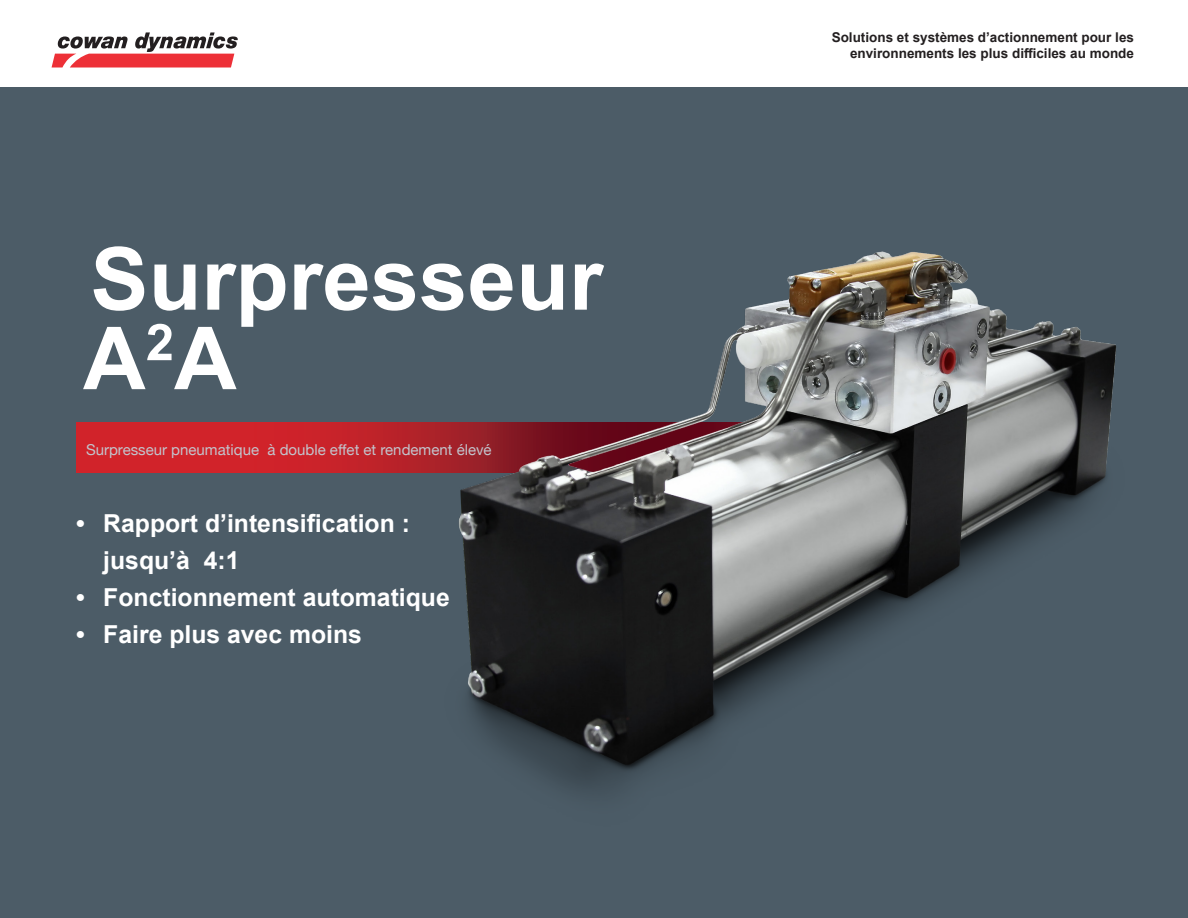
<style>
.page{position:relative;width:1188px;height:918px;background:#fff}
.page>*{position:absolute;margin:0;border:0;box-sizing:border-box;transform-origin:0 0}
.t1{font:700 87px/79.5px "Arial";color:#fff}
.t2{font:700 24.75px/37px "Arial";color:#fff}
.t3{font:15px "Helvetica Neue";color:#c2c4cc}
.t4{font:700 13.5px/16.2px "Arial";color:#231f20;text-align:right}
</style>
<div class="page">
<svg style="left:52px;top:32px;width:186px;height:36px"></svg>
<div style="left:0;top:87px;width:1188px;height:831px;background:#4c5c67"></div>
<div style="left:76px;top:422px;width:697px;height:51px;background:#d1232a"></div>
<img style="left:358px;top:251px;width:758px;height:541px">
<p class="t1" style="left:83px;top:240px;width:521px">Surpresseur<br>A<sup>2</sup>A</p>
<p class="t3" style="left:86px;top:440px;width:407px">Surpresseur pneumatique à double effet et rendement élevé</p>
<p class="t2" style="left:103px;top:505px;width:308px;text-indent:-27px">• Rapport d’intensification : jusqu’à 4:1</p>
<p class="t2" style="left:76px;top:579px;width:375px">• Fonctionnement automatique</p>
<p class="t2" style="left:76px;top:617px;width:287px">• Faire plus avec moins</p>
<p class="t4" style="left:832px;top:30px;width:304px">Solutions et systèmes d’actionnement pour les environnements les plus difficiles au monde</p>
</div>
